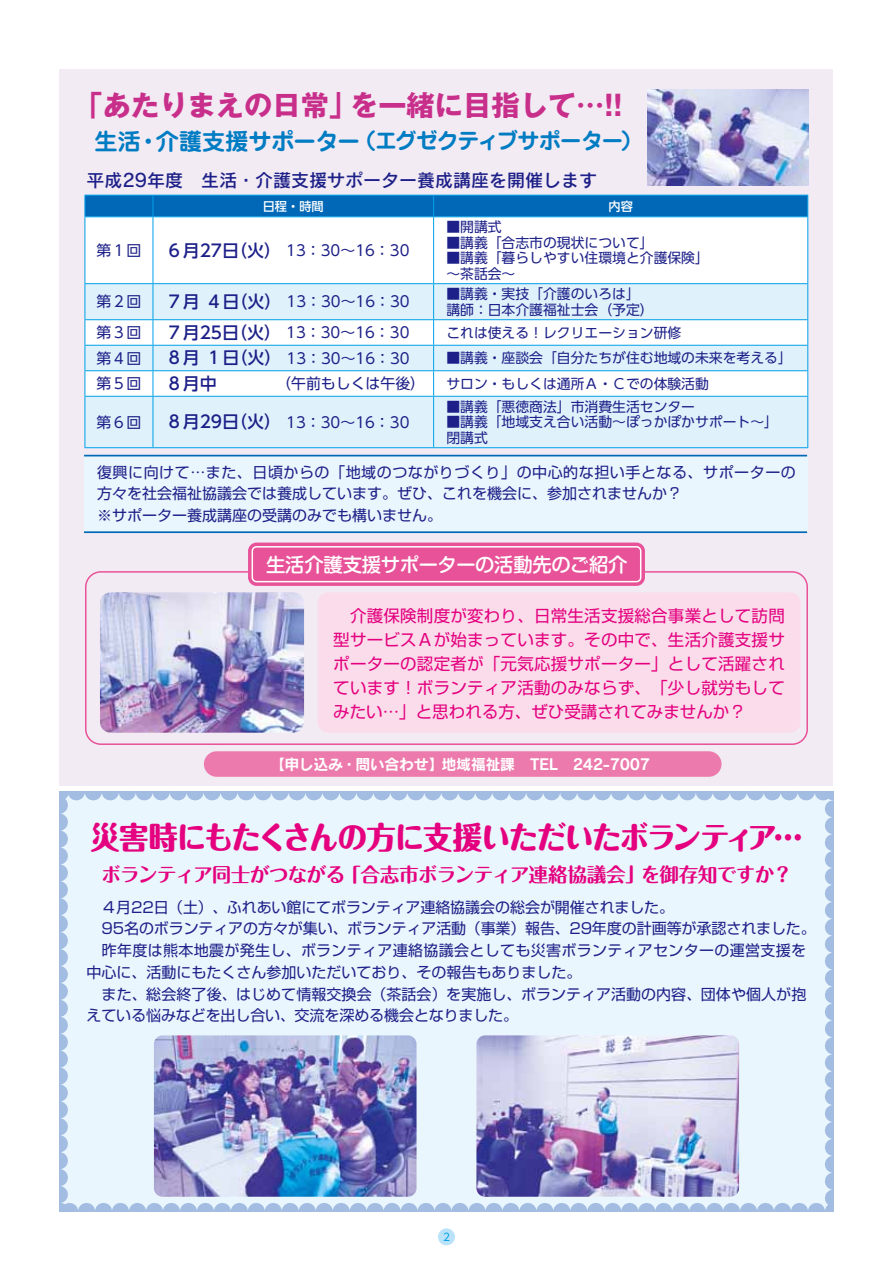
<style>
.page{position:relative;width:893px;height:1263px;background:#fff}
.page>*{position:absolute;margin:0;border:0;box-sizing:border-box;transform-origin:0 0}
.t1{font:800 30.75px "Maru Fo Pro";letter-spacing:-.055em;color:#e4007f;scale:.95 1}
.t2{font:700 28.2px "Gothic MB101 Pro";color:#c82f8b}
.t3{font:700 23.25px "Jun 501 Pro";letter-spacing:-.005em;color:#007cc3}
.t4{font:700 22.05px "Jun 501 Pro";letter-spacing:-.055em;color:#007cc3}
.t5{font:700 19.65px "Maru Fo Pro";letter-spacing:-.035em;color:#e4007f}
.t6{font:500 19.35px "Shin M Go Pro";letter-spacing:-.015em;color:#fff}
.t7{font:18px "Rodin Pro DB";color:#1d2088}
.t8{font:500 16.95px "UD Shin Go Pro";color:#1d2088}
.t9{font:16.5px/24px "Shin Go Pro";letter-spacing:.015em;color:#e4007f;text-align:justify}
.t10{font:15px/21.8px "Shin Go Pro";color:#1d2088}
.t11{font:15px "Shin Go Pro";letter-spacing:.02em;color:#1d2088}
.t12{font:15px "Rodin Pro B";letter-spacing:-.02em;color:#fff}
.t13{font:14.85px "UD Shin Go Pro";color:#1d2088}
.t14{font:13.8px/15.5px "UD Shin Go Pro";color:#1d2088}
.t15{font:500 12.15px "UD Shin Go Pro";color:#fff}
.t16{font:10.5px "UD Shin Go Pro";color:#00a0e9}
</style>
<div class="page">
<div style="left:59px;top:792px;width:774px;height:419px;background:#eaf6fd"></div>
<svg style="left:76px;top:792px;width:749px;height:8px"></svg>
<svg style="left:825px;top:809px;width:9px;height:402px"></svg>
<svg style="left:68px;top:1203px;width:748px;height:8px"></svg>
<svg style="left:59px;top:792px;width:9px;height:402px"></svg>
<div style="left:59px;top:69px;width:774px;height:716px;background:#f3ebf4"></div>
<div style="left:85px;top:571px;width:723px;height:174px;border:2px solid #e85298;border-radius:15px"></div>
<div style="left:85px;top:217px;width:722px;height:66px;background:#fff"></div>
<svg style="left:85px;top:284px;width:722px;height:163px;background:#e6f5fc"></svg>
<div style="left:84px;top:195px;width:724px;height:21px;background:#0068b7"></div>
<hr style="left:84px;top:216px;width:69px;height:1px;background:#00a0e9">
<hr style="left:84px;top:217px;width:1px;height:66px;background:#00a0e9">
<hr style="left:153px;top:216px;width:281px;height:1px;background:#00a0e9">
<hr style="left:153px;top:217px;width:1px;height:66px;background:#00a0e9">
<hr style="left:434px;top:216px;width:374px;height:1px;background:#00a0e9">
<hr style="left:433px;top:217px;width:1px;height:66px;background:#00a0e9">
<hr style="left:807px;top:217px;width:1px;height:66px;background:#00a0e9">
<hr style="left:84px;top:283px;width:69px;height:1px;background:#00a0e9">
<hr style="left:84px;top:284px;width:1px;height:35px;background:#00a0e9">
<hr style="left:153px;top:283px;width:281px;height:1px;background:#00a0e9">
<hr style="left:153px;top:284px;width:1px;height:35px;background:#00a0e9">
<hr style="left:434px;top:283px;width:374px;height:1px;background:#00a0e9">
<hr style="left:433px;top:284px;width:1px;height:35px;background:#00a0e9">
<hr style="left:807px;top:284px;width:1px;height:35px;background:#00a0e9">
<hr style="left:84px;top:319px;width:69px;height:1px;background:#00a0e9">
<hr style="left:153px;top:319px;width:281px;height:1px;background:#00a0e9">
<hr style="left:434px;top:319px;width:374px;height:1px;background:#00a0e9">
<hr style="left:84px;top:345px;width:69px;height:1px;background:#00a0e9">
<hr style="left:153px;top:345px;width:281px;height:1px;background:#00a0e9">
<hr style="left:434px;top:345px;width:374px;height:1px;background:#00a0e9">
<hr style="left:84px;top:370px;width:69px;height:1px;background:#00a0e9">
<svg style="left:84px;top:320px;width:1px;height:76px"></svg>
<hr style="left:153px;top:370px;width:281px;height:1px;background:#00a0e9">
<svg style="left:153px;top:320px;width:1px;height:76px"></svg>
<hr style="left:434px;top:370px;width:374px;height:1px;background:#00a0e9">
<svg style="left:433px;top:320px;width:1px;height:76px"></svg>
<svg style="left:807px;top:320px;width:1px;height:76px"></svg>
<hr style="left:84px;top:396px;width:69px;height:1px;background:#00a0e9">
<hr style="left:84px;top:397px;width:1px;height:50px;background:#00a0e9">
<hr style="left:153px;top:396px;width:281px;height:1px;background:#00a0e9">
<hr style="left:153px;top:397px;width:1px;height:50px;background:#00a0e9">
<hr style="left:434px;top:396px;width:374px;height:1px;background:#00a0e9">
<hr style="left:433px;top:397px;width:1px;height:50px;background:#00a0e9">
<hr style="left:807px;top:397px;width:1px;height:50px;background:#00a0e9">
<hr style="left:84px;top:447px;width:69px;height:1px;background:#00a0e9">
<hr style="left:153px;top:447px;width:281px;height:1px;background:#00a0e9">
<hr style="left:434px;top:447px;width:374px;height:1px;background:#00a0e9">
<img style="left:647px;top:89px;width:161px;height:96px">
<img style="left:100px;top:592px;width:204px;height:141px">
<img style="left:154px;top:1035px;width:263px;height:162px">
<img style="left:476px;top:1035px;width:263px;height:162px">
<div style="left:318px;top:592px;width:483px;height:141px;background:#fadcea;border-radius:11px"></div>
<div style="left:248px;top:542px;width:397px;height:44px;background:#e85298;border-radius:9px"></div>
<div style="left:252px;top:546px;width:389px;height:36px;border:2px solid #fff;border-radius:4px"></div>
<div style="left:84px;top:456px;width:723px;height:76px;background:#eaf6fd"></div>
<hr style="left:84px;top:455px;width:723px;height:1px;background:#0068b7">
<hr style="left:84px;top:531px;width:723px;height:2px;background:#0068b7">
<div style="left:204px;top:751px;width:518px;height:26px;background:#ec7aac;border-radius:13px"></div>
<div style="left:438px;top:1228px;width:17px;height:17px;background:#bae3f9;border-radius:50%"></div>
<h2 class="t2" style="left:75px;top:82px;width:284px">「あたりまえの日常」</h2>
<h2 class="t2" style="left:350px;top:82px;width:274px">を一緒に目指して... !!</h2>
<h3 class="t3" style="left:156px;top:123px;width:206px">介護支援サポーター</h3>
<h3 class="t4" style="left:354px;top:123px;width:290px">（エグゼクティブサポーター(</h3>
<h3 class="t3" style="left:94px;top:123px;width:48px">生活</h3>
<p class="t7" style="left:86px;top:168px;width:512px">平成29年度　生活・介護支援サポーター養成講座を開催します</p>
<h3 class="t3" style="left:137px;top:123px;width:25px">・</h3>
<p class="t13" style="left:97px;top:238px;width:46px">第１回</p>
<p class="t15" style="left:263px;top:196px;width:63px">日程・時間</p>
<p class="t13" style="left:286px;top:238px;width:125px">13：30~16：30</p>
<p class="t8" style="left:166px;top:236px;width:117px">６月27 （日火(</p>
<p class="t13" style="left:97px;top:290px;width:46px">第２回</p>
<p class="t8" style="left:166px;top:288px;width:117px">７月４（日火）</p>
<p class="t13" style="left:286px;top:290px;width:125px">13：30～16：30</p>
<p class="t13" style="left:97px;top:320px;width:46px">第３回</p>
<p class="t8" style="left:166px;top:319px;width:117px">７月25 （日火）</p>
<p class="t13" style="left:286px;top:320px;width:125px">13：30～16：30</p>
<p class="t15" style="left:608px;top:196px;width:26px">内容</p>
<p class="t14" style="left:446px;top:219px;width:57px">■開講式</p>
<p class="t14" style="left:446px;top:234px;width:209px">■講義「合志市の現状について「</p>
<p class="t14" style="left:446px;top:250px;width:264px">■講義「暮らしやすい住環境と介護保険「～茶話会~</p>
<p class="t14" style="left:446px;top:286px;width:195px">■講義・実技「介護のいろは「</p>
<p class="t14" style="left:446px;top:297px;width:236px;line-height:23.1px">講師：日本介護福祉士会（予定(<br>これは使える！レクリエーション研修</p>
<p class="t13" style="left:97px;top:346px;width:46px">第４回</p>
<p class="t8" style="left:166px;top:344px;width:117px">８月１（日火）</p>
<p class="t13" style="left:286px;top:346px;width:125px">13：30～16：30</p>
<p class="t14" style="left:446px;top:350px;width:347px">■講義・座談会「自分たちが住む地域の未来を考える「</p>
<p class="t13" style="left:97px;top:371px;width:46px">第５回</p>
<p class="t8" style="left:166px;top:370px;width:53px">８月中</p>
<p class="t13" style="left:222px;top:371px;width:205px">　　　 （午前もしくは午後）</p>
<p class="t14" style="left:446px;top:375px;width:264px">サロン・もしくは通所Ａ・Ｃでの体験活動</p>
<p class="t13" style="left:97px;top:410px;width:46px">第６回</p>
<p class="t8" style="left:166px;top:408px;width:117px">８月29 （日火(</p>
<p class="t13" style="left:286px;top:410px;width:125px">13：30~16：30</p>
<p class="t14" style="left:446px;top:398px;width:250px">■講義「悪徳商法」市消費生活センター</p>
<p class="t14" style="left:446px;top:414px;width:333px">■講義「地域支え合い活動～ぽっかぽかサポート~「閉講式</p>
<p class="t10" style="left:97px;top:459px;width:700px">復興に向けて…また、日頃からの「地域のつながりづくり」の中心的な担い手となる、サポーターの方々を社会福祉協議会では養成しています。ぜひ、これを機会に、参加されませんか?<br>※サポーター養成講座の受講のみでも構いません。</p>
<p class="t6" style="left:266px;top:549px;width:363px">生活介護支援サポーターの活動先のご紹介</p>
<p class="t9" style="left:333px;top:602px;width:453px">　介護保険制度が変わり、日常生活支援総合事業として訪問型サービスＡが始まっています。その中で、生活介護支援サポーターの認定者が「元気応援サポーター」として活躍されています！ボランティア活動のみならず、「少し就労もしてみたい…」と思われる方、ぜひ受講されてみませんか?</p>
<p class="t12" style="left:573px;top:754px;width:79px">242-7007</p>
<p class="t12" style="left:270px;top:754px;width:290px">【申し込み・問い合わせ】地域福祉課　TEL</p>
<h1 class="t1" style="left:90px;top:812px;width:751px">災害時にもたくさんの方に支援いただいたボランティア...</h1>
<h3 class="t5" style="left:641px;top:859px;width:153px">を御存知ですか?</h3>
<h3 class="t5" style="left:102px;top:859px;width:246px">ボランティア同士がつながる</h3>
<h3 class="t5" style="left:341px;top:859px;width:305px">「合志市ボランティア連絡協議会」</h3>
<p class="t10" style="left:87px;top:894px;width:589px">　４月22日（土）、ふれあい館にてボランティア連絡協議会の総会が開催されました。</p>
<p class="t10" style="left:87px;top:916px;width:731px">　95名のボランティアの方々が集い、ボランティア活動（事業）報告、29年度の計画等が承認されました。</p>
<p class="t11" style="left:102px;top:938px;width:706px">昨年度は熊本地震が発生し、ボランティア連絡協議会としても災害ボランティアセンターの運営支援を</p>
<p class="t10" style="left:87px;top:959px;width:496px">中心に、活動にもたくさん参加いただいており、その報告もありました。</p>
<p class="t10" style="left:87px;top:981px;width:721px">　また、総会終了後、はじめて情報交換会（茶話会）を実施し、ボランティア活動の内容、団体や個人が抱</p>
<p class="t10" style="left:87px;top:1003px;width:433px">えている悩みなどを出し合い、交流を深める機会となりました。</p>
<p class="t16" style="left:443px;top:1228px;width:8px">2</p>
</div>
